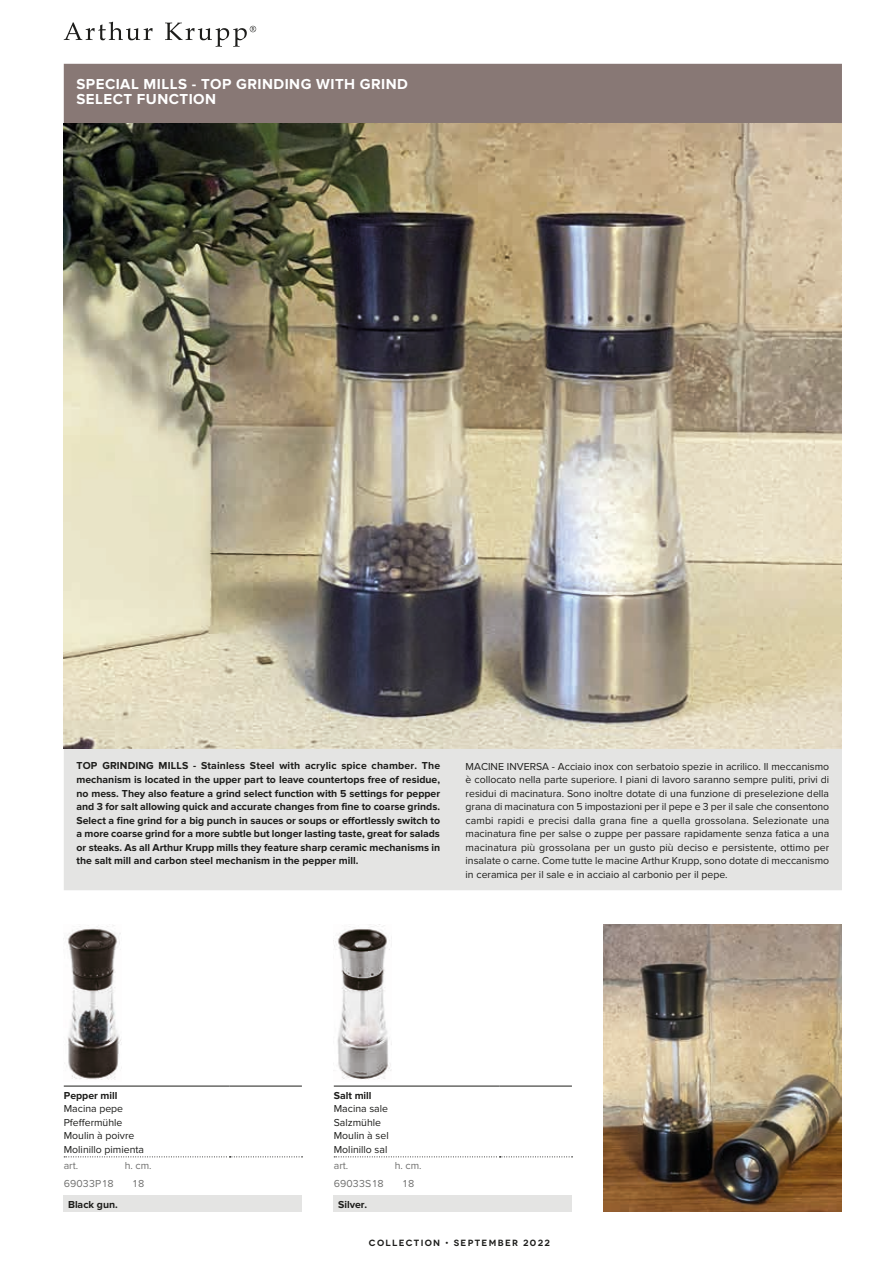
<style>
.page{position:relative;width:893px;height:1263px;background:#fff}
.page>*{position:absolute;margin:0;border:0;box-sizing:border-box;transform-origin:0 0}
.t1{font:700 15px/15px "Proxima Nova";letter-spacing:.03em;color:#fff}
.t2{font:10.5px/13.5px "Proxima Nova";color:#1d1d1b}
.t3{font:700 10.5px/13.5px "Proxima Nova";color:#1d1d1b;text-align:justify}
.t4{font:10.5px "Proxima Nova";color:#70706f}
.t5{font:600 9px "Novecentowide";letter-spacing:.15em;color:#1d1d1b}
</style>
<div class="page">
<svg style="left:64px;top:22px;width:89px;height:18px"></svg>
<svg style="left:165px;top:23px;width:91px;height:24px"></svg>
<div style="left:64px;top:64px;width:778px;height:59px;background:#887875"></div>
<div style="left:64px;top:748px;width:778px;height:142px;background:#e4e4e3"></div>
<img style="left:64px;top:123px;width:778px;height:625px">
<div style="left:64px;top:1195px;width:238px;height:17px;background:#e4e4e3"></div>
<hr style="left:64px;top:1086px;width:166px;height:1px;background:#1d1d1b">
<hr style="left:230px;top:1086px;width:72px;height:1px;background:#1d1d1b">
<svg style="left:64px;top:1156px;width:239px;height:1px"></svg>
<img style="left:64px;top:925px;width:58px;height:155px">
<div style="left:334px;top:1195px;width:238px;height:17px;background:#e4e4e3"></div>
<hr style="left:334px;top:1086px;width:166px;height:1px;background:#1d1d1b">
<hr style="left:500px;top:1086px;width:72px;height:1px;background:#1d1d1b">
<svg style="left:334px;top:1156px;width:239px;height:1px"></svg>
<img style="left:334px;top:924px;width:58px;height:156px">
<img style="left:604px;top:924px;width:238px;height:288px">
<h1 class="t1" style="left:77px;top:77px;width:333px">SPECIAL MILLS - TOP GRINDING WITH GRIND<br>SELECT FUNCTION</h1>
<p class="t3" style="left:77px;top:759px;width:365px">TOP GRINDING MILLS - Stainless Steel with acrylic spice chamber. The mechanism is located in the upper part to leave countertops free of residue, no mess. They also feature a grind select function with 5 settings for pepper and 3 for salt allowing quick and accurate changes from fine to coarse grinds.<br>Select a fine grind for a big punch in sauces or soups or effortlessly switch to a more coarse grind for a more subtle but longer lasting taste, great for salads or steaks. As all Arthur Krupp mills they feature sharp ceramic mechanisms in the salt mill and carbon steel mechanism in the pepper mill.</p>
<p class="t2" style="left:466px;top:759px;width:365px;text-align:justify">MACINE INVERSA - Acciaio inox con serbatoio spezie in acrilico. Il meccanismo è collocato nella parte superiore. I piani di lavoro saranno sempre puliti, privi di residui di macinatura. Sono inoltre dotate di una funzione di preselezione della grana di macinatura con 5 impostazioni per il pepe e 3 per il sale che consentono cambi rapidi e precisi dalla grana fine a quella grossolana. Selezionate una macinatura fine per salse o zuppe per passare rapidamente senza fatica a una macinatura più grossolana per un gusto più deciso e persistente, ottimo per insalate o carne. Come tutte le macine Arthur Krupp, sono dotate di meccanismo in ceramica per il sale e in acciaio al carbonio per il pepe.</p>
<p class="t3" style="left:64px;top:1088px;width:55px">Pepper mill</p>
<p class="t2" style="left:64px;top:1102px;width:82px">Macina pepe<br>Pfeffermühle<br>Moulin à poivre<br>Molinillo pimienta</p>
<p class="t4" style="left:64px;top:1160px;width:16px">art.</p>
<p class="t4" style="left:125px;top:1160px;width:29px">h. cm.</p>
<p class="t4" style="left:64px;top:1177px;width:52px">69033P18</p>
<p class="t4" style="left:132px;top:1177px;width:14px">18</p>
<p class="t3" style="left:68px;top:1198px;width:51px">Black gun.</p>
<p class="t3" style="left:334px;top:1088px;width:39px">Salt mill</p>
<p class="t2" style="left:334px;top:1102px;width:56px">Macina sale<br>Salzmühle<br>Moulin à sel<br>Molinillo sal</p>
<p class="t4" style="left:334px;top:1160px;width:16px">art.</p>
<p class="t4" style="left:395px;top:1160px;width:29px">h. cm.</p>
<p class="t4" style="left:334px;top:1177px;width:52px">69033S18</p>
<p class="t4" style="left:402px;top:1177px;width:14px">18</p>
<p class="t3" style="left:338px;top:1198px;width:31px">Silver.</p>
<p class="t5" style="left:369px;top:1237px;width:183px">COLLECTION • SEPTEMBER 2022</p>
</div>
